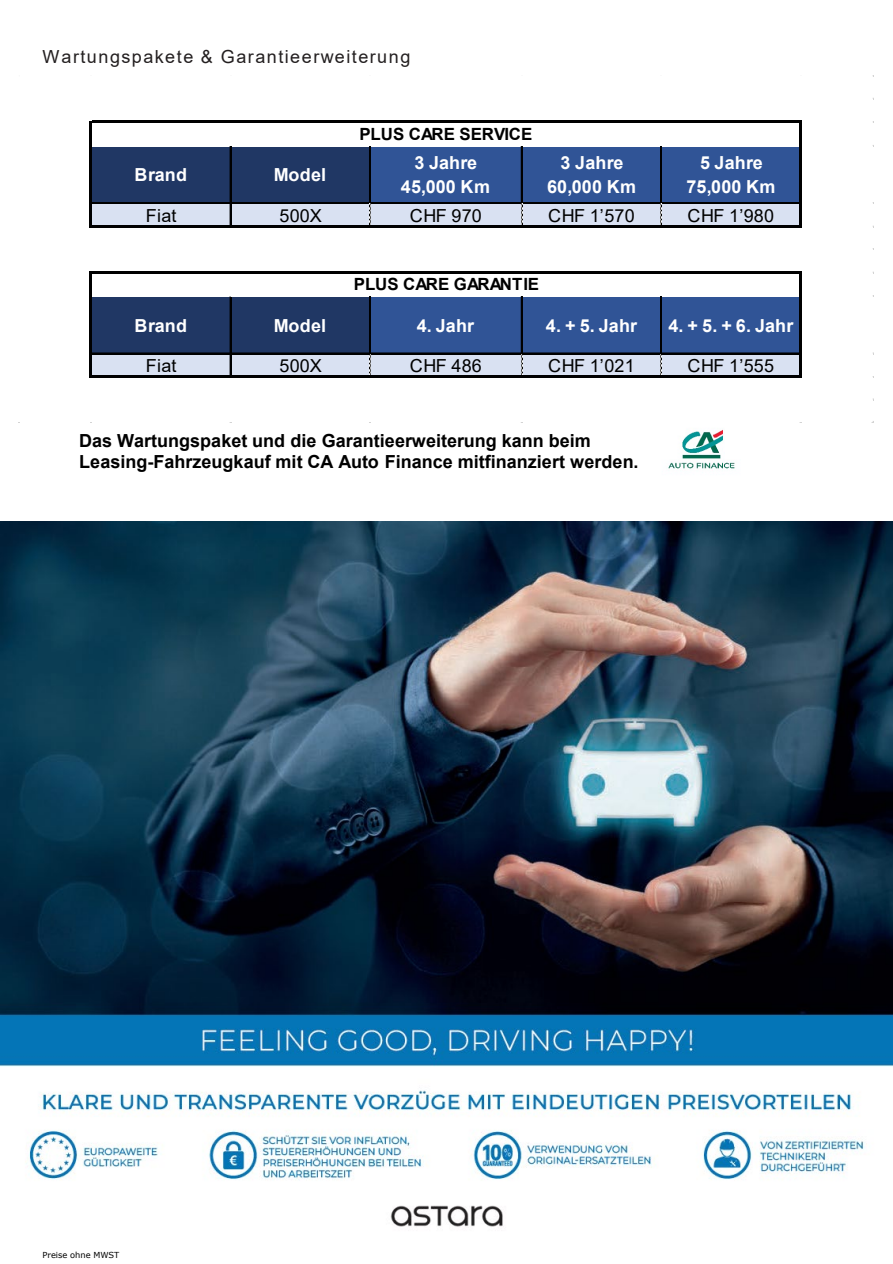
<style>
.page{position:relative;width:893px;height:1264px;background:#fff}
.page>*{position:absolute;margin:0;border:0;box-sizing:border-box;transform-origin:0 0}
.t1{font:700 18px/21.6px "Arial";color:#000}
.t2{font:700 18px/23.5px "Arial";letter-spacing:.005em;color:#fff;text-align:center}
.t3{font:18px "Arial";letter-spacing:.005em;color:#000}
.t4{font:18px "Arial";letter-spacing:.085em;color:#231f20}
.t5{font:700 16.8px "Arial";color:#000}
.t6{font:8.25px "Verdana";color:#000}
</style>
<div class="page">
<img style="left:0;top:521px;width:892px;height:706px">
<div style="left:91px;top:145px;width:279px;height:59px;background:#203764"></div>
<div style="left:369px;top:145px;width:432px;height:59px;background:#305496"></div>
<div style="left:91px;top:202px;width:710px;height:25px;background:#d9e1f2"></div>
<div style="left:91px;top:296px;width:279px;height:58px;background:#203764"></div>
<div style="left:369px;top:296px;width:432px;height:58px;background:#305496"></div>
<div style="left:91px;top:353px;width:710px;height:24px;background:#d9e1f2"></div>
<hr style="left:92px;top:121px;width:709px;height:2px;background:#000">
<hr style="left:92px;top:144px;width:706px;height:2px;background:#fff">
<hr style="left:369px;top:146px;width:1px;height:58px;background:#000">
<hr style="left:521px;top:146px;width:1px;height:58px;background:#000">
<hr style="left:660px;top:146px;width:1px;height:58px;background:#000">
<hr style="left:92px;top:202px;width:706px;height:2px;background:#000">
<hr style="left:90px;top:121px;width:2px;height:106px;background:#000">
<hr style="left:230px;top:146px;width:1px;height:79px;background:#000">
<svg style="left:369px;top:204px;width:1px;height:21px"></svg>
<svg style="left:521px;top:204px;width:1px;height:21px"></svg>
<svg style="left:660px;top:204px;width:1px;height:21px"></svg>
<hr style="left:92px;top:225px;width:709px;height:2px;background:#000">
<hr style="left:798px;top:123px;width:3px;height:104px;background:#000">
<hr style="left:92px;top:271px;width:709px;height:2px;background:#000">
<hr style="left:92px;top:294px;width:706px;height:3px;background:#fff">
<hr style="left:369px;top:297px;width:1px;height:57px;background:#000">
<hr style="left:521px;top:297px;width:1px;height:57px;background:#000">
<hr style="left:660px;top:297px;width:1px;height:57px;background:#000">
<hr style="left:92px;top:352px;width:706px;height:1px;background:#000">
<hr style="left:92px;top:353px;width:706px;height:1px;background:#000">
<hr style="left:90px;top:271px;width:2px;height:106px;background:#000">
<hr style="left:230px;top:297px;width:1px;height:78px;background:#000">
<svg style="left:369px;top:354px;width:1px;height:21px"></svg>
<svg style="left:521px;top:354px;width:1px;height:21px"></svg>
<svg style="left:660px;top:354px;width:1px;height:21px"></svg>
<hr style="left:92px;top:375px;width:709px;height:2px;background:#000">
<hr style="left:798px;top:273px;width:3px;height:104px;background:#000">
<img style="left:668px;top:429px;width:67px;height:40px">
<p class="t4" style="left:42px;top:45px;width:369px">Wartungspakete &amp; Garantieerweiterung</p>
<p class="t2" style="left:134px;top:163px;width:54px">Brand</p>
<p class="t2" style="left:274px;top:163px;width:54px">Model</p>
<p class="t5" style="left:359px;top:122px;width:175px">PLUS CARE SERVICE</p>
<p class="t2" style="left:401px;top:151px;width:90px">3 Jahre<br>45,000 Km</p>
<p class="t2" style="left:547px;top:151px;width:90px">3 Jahre<br>60,000 Km</p>
<p class="t2" style="left:686px;top:151px;width:90px">5 Jahre<br>75,000 Km</p>
<p class="t3" style="left:146px;top:203px;width:32px">Fiat</p>
<p class="t3" style="left:279px;top:203px;width:44px">500X</p>
<p class="t3" style="left:410px;top:203px;width:73px">CHF 970</p>
<p class="t3" style="left:548px;top:203px;width:88px">CHF 1’570</p>
<p class="t3" style="left:687px;top:203px;width:88px">CHF 1’980</p>
<p class="t5" style="left:354px;top:272px;width:187px">PLUS CARE GARANTIE</p>
<p class="t2" style="left:134px;top:314px;width:54px">Brand</p>
<p class="t2" style="left:274px;top:314px;width:54px">Model</p>
<p class="t2" style="left:416px;top:314px;width:59px">4. Jahr</p>
<p class="t2" style="left:546px;top:314px;width:93px">4. + 5. Jahr</p>
<p class="t2" style="left:668px;top:314px;width:126px">4. + 5. + 6. Jahr</p>
<p class="t3" style="left:146px;top:353px;width:32px">Fiat</p>
<p class="t3" style="left:279px;top:353px;width:44px">500X</p>
<p class="t3" style="left:410px;top:353px;width:73px">CHF 486</p>
<p class="t3" style="left:548px;top:353px;width:88px">CHF 1’021</p>
<p class="t3" style="left:687px;top:353px;width:88px">CHF 1’555</p>
<p class="t1" style="left:79px;top:429px;width:561px">Das Wartungspaket und die Garantieerweiterung kann beim<br>Leasing-Fahrzeugkauf mit CA Auto Finance mitfinanziert werden.</p>
<p class="t6" style="left:42px;top:1248px;width:78px">Preise ohne MWST</p>
</div>
